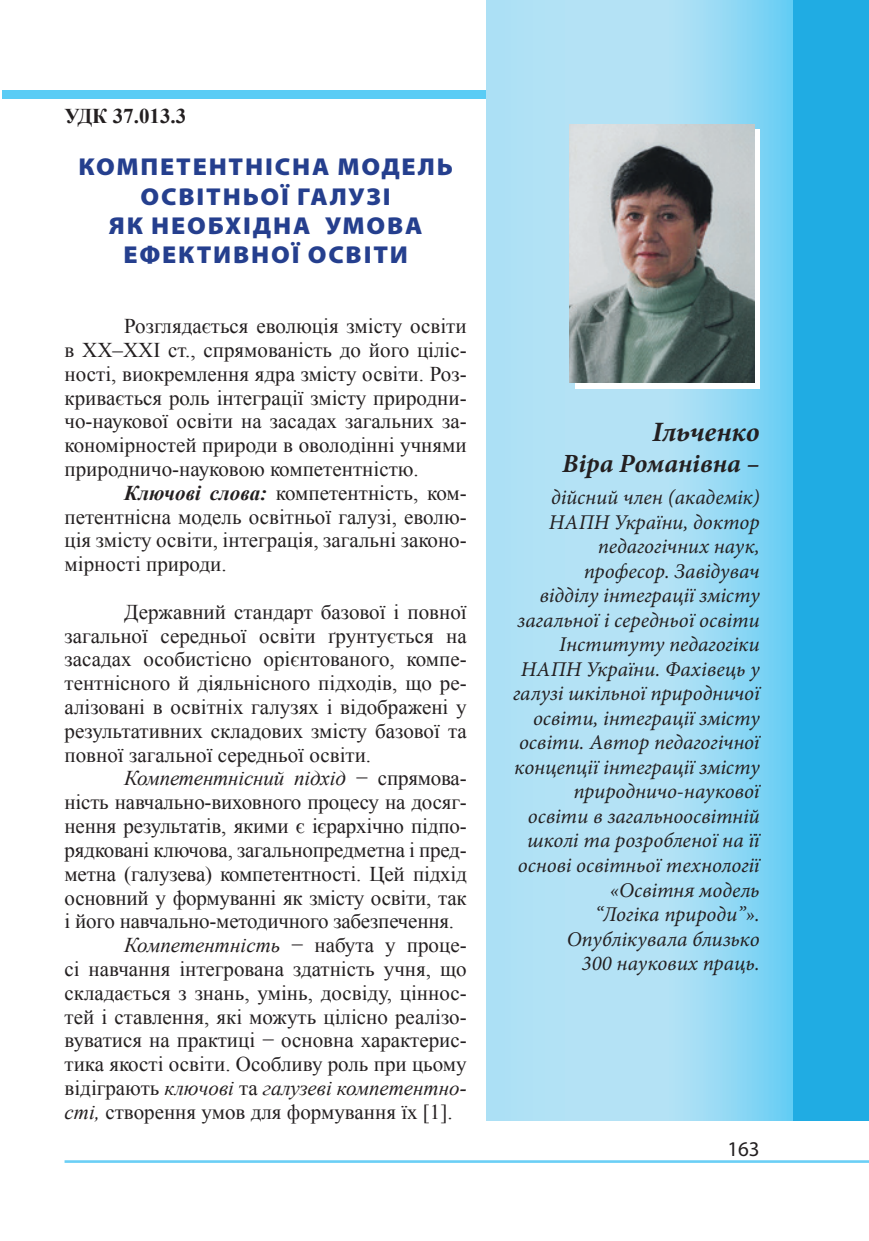
<style>
.page{position:relative;width:869px;height:1241px;background:#fff}
.page>*{position:absolute;margin:0;border:0;box-sizing:border-box;transform-origin:0 0}
.t1{font:italic 700 28px "Minion Pro";letter-spacing:-.01em;color:#231f20}
.t2{font:italic 700 26.25px "Minion Pro";color:#231f20}
.t3{font:900 24.5px/29.4px "Myriad Pro";letter-spacing:.07em;color:#253f8e;text-align:center;scale:1.05 1}
.t4{font:21px/23.8px "Times New Roman";color:#231f20;text-align:justify}
.t5{font:italic 21px/24.5px "Minion Pro";color:#231f20;text-align:right}
.t6{font:700 21px "Times New Roman";color:#231f20}
.t7{font:21px "Myriad Pro";color:#231f20}
.s1{font-weight:700;font-style:italic}
.s2{font-style:italic}
</style>
<div class="page">
<div style="left:2px;top:90px;width:866px;height:8px;background:#5accf5"></div>
<hr style="left:64px;top:1159px;width:804px;height:3px;background:#6bcff6">
<svg style="left:486px;top:0;width:382px;height:1119px;background:#85d2f0"></svg>
<div style="left:575px;top:129px;width:184px;height:259px;background:linear-gradient(to right,#fff,#fff)"></div>
<img style="left:569px;top:124px;width:185px;height:258px">
<p class="t6" style="left:64px;top:102px;width:123px">УДК 37.013.3</p>
<p class="t3" style="left:78px;top:151px;width:358px">КОМПЕТЕНТНІСНА МОДЕЛЬ<br>ОСВІТНЬОЇ ГАЛУЗІ</p>
<p class="t3" style="left:109px;top:210px;width:300px">ЯК НЕОБХІДНА УМОВА<br>ЕФЕКТИВНОЇ ОСВІТИ</p>
<p class="t4" style="left:64px;top:314px;width:403px;text-indent:60px">Розглядається еволюція змісту освіти в ХХ–ХХІ ст., спрямованість до його ціліс&shy;ності, виокремлення ядра змісту освіти. Роз&shy;кривається роль інтеграції змісту природни&shy;чо-наукової освіти на засадах загальних за&shy;кономірностей природи в оволодінні учнями природничо-науковою компетентністю.</p>
<p class="t4" style="left:64px;top:480px;width:403px;text-indent:60px"><span class="s1">Ключові слова:</span> компетентність, ком&shy;петентнісна модель освітньої галузі, еволю&shy;ція змісту освіти, інтеграція, загальні законо&shy;мірності природи.</p>
<p class="t4" style="left:64px;top:599px;width:403px;text-indent:60px">Державний стандарт базової і повної загальної середньої освіти ґрунтується на засадах особистісно орієнтованого, компе&shy;тентнісного й діяльнісного підходів, що ре&shy;алізовані в освітніх галузях і відображені у результативних складових змісту базової та повної загальної середньої освіти.</p>
<p class="t4" style="left:64px;top:766px;width:403px;text-indent:60px"><span class="s2">Компетентнісний підхід</span> − спрямова&shy;ність навчально-виховного процесу на досяг&shy;нення результатів, якими є ієрархічно підпо&shy;рядковані ключова, загальнопредметна і пред&shy;метна (галузева) компетентності. Цей підхід основний у формуванні як змісту освіти, так і його навчально-методичного забезпечення.</p>
<p class="t4" style="left:64px;top:932px;width:403px;text-indent:60px"><span class="s2">Компетентність</span> − набута у проце&shy;сі навчання інтегрована здатність учня, що складається з знань, умінь, досвіду, ціннос&shy;тей і ставлення, які можуть цілісно реалізо&shy;вуватися на практиці − основна характерис&shy;тика якості освіти. Особливу роль при цьому відіграють <span class="s2">ключові</span> та <span class="s2">галузеві компетентно&shy;сті,</span> створення умов для формування їх [1].</p>
<p class="t1" style="left:652px;top:411px;width:109px">Ільченко</p>
<p class="t2" style="left:562px;top:445px;width:199px">Віра Романівна –</p>
<p class="t5" style="left:513px;top:485px;width:248px">дійсний член (академік)<br>НАПН України, доктор педагогічних наук, професор. Завідувач<br>відділу інтеграції змісту загальної і середньої освіти<br>Інституту педагогіки<br>НАПН України. Фахівець у галузі шкільної природничої освіти, інтеграції змісту освіти. Автор педагогічної концепції інтеграції змісту природничо-наукової освіти в загальноосвітній школі та розробленої на її основі освітньої технології «Освітня модель</p>
<p class="t5" style="left:566px;top:901px;width:194px">“Логіка природи”».<br>Опублікувала близько</p>
<p class="t5" style="left:581px;top:950px;width:179px">300 наукових праць.</p>
<p class="t7" style="left:727px;top:1135px;width:34px">163</p>
</div>
